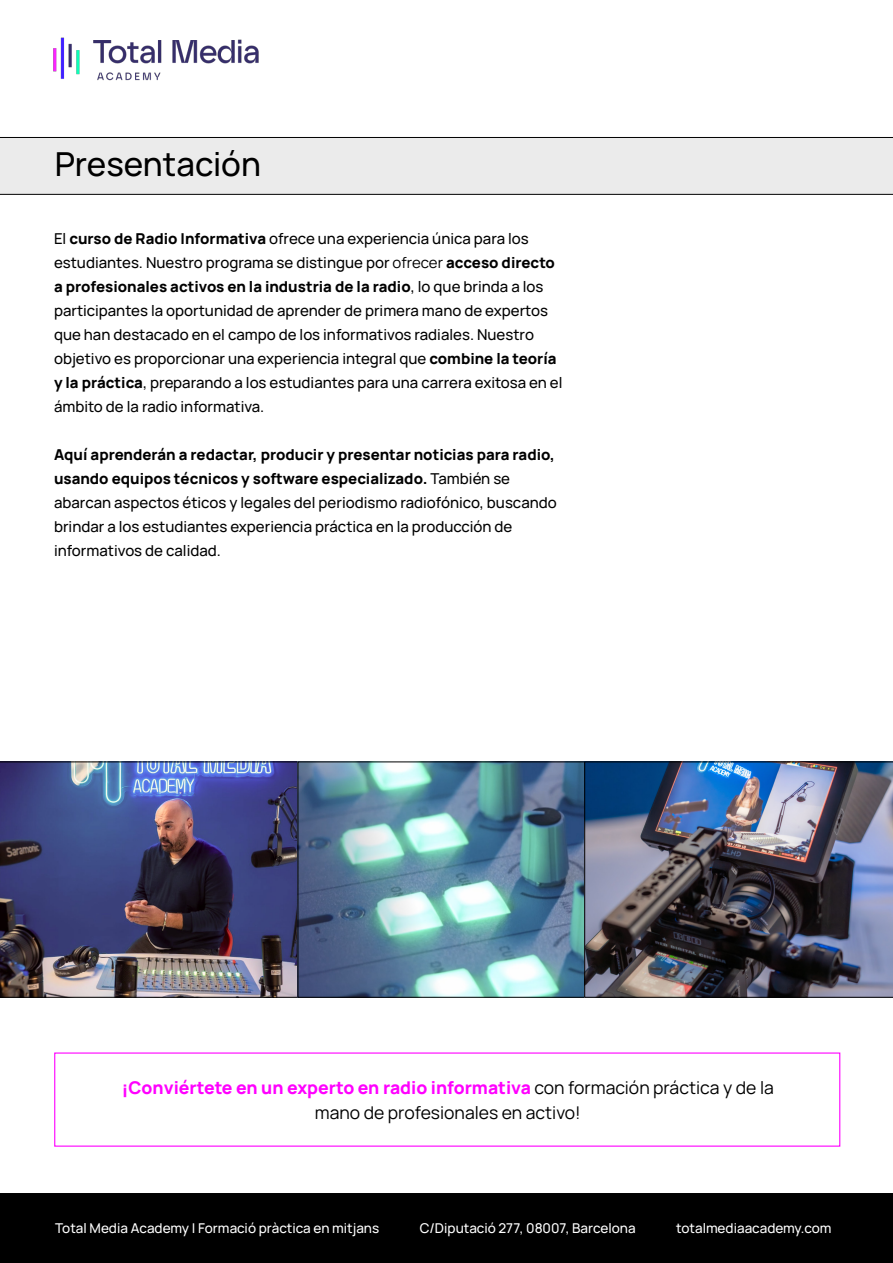
<style>
.page{position:relative;width:893px;height:1263px;background:#fff}
.page>*{position:absolute;margin:0;border:0;box-sizing:border-box;transform-origin:0 0}
.t1{font:500 33px "Manrope";color:#000}
.t2{font:17.55px/25.5px "Manrope";color:#000;text-align:center}
.t3{font:500 15px/24px "Manrope";color:#000}
.t4{font:500 13.5px "Manrope";color:#fff}
.s1{font-weight:800}
.s2{font-weight:400}
.s3{font-weight:800;color:#f0f}
</style>
<div class="page">
<div style="left:1px;top:1194px;width:891px;height:68px;background:#000"></div>
<div style="left:0;top:1193px;width:893px;height:70px;border:2px solid #000"></div>
<hr style="left:0;top:1193px;width:893px;height:1px;background:#000">
<img style="left:53px;top:37px;width:206px;height:44px">
<div style="left:0;top:137px;width:893px;height:58px;background:#ebebeb"></div>
<svg style="left:300px;top:764px;width:283px;height:231px;background:#6c94a6"></svg>
<img style="left:0;top:761px;width:298px;height:237px">
<div style="left:298px;top:761px;width:287px;height:237px;border:1px solid #000"></div>
<img style="left:584px;top:761px;width:309px;height:237px">
<h1 class="t1" style="left:55px;top:138px;width:208px">Presentación</h1>
<p class="t3" style="left:54px;top:225px;width:510px">El <span class="s1">curso de Radio Informativa</span> ofrece una experiencia única para los estudiantes. Nuestro programa se distingue por <span class="s2">ofrecer</span> <span class="s1">acceso directo a profesionales activos en la industria de la radio</span>, lo que brinda a los participantes la oportunidad de aprender de primera mano de expertos que han destacado en el campo de los informativos radiales. Nuestro objetivo es proporcionar una experiencia integral que <span class="s1">combine la teoría y la práctica</span>, preparando a los estudiantes para una carrera exitosa en el ámbito de la radio informativa.</p>
<p class="t3" style="left:54px;top:441px;width:504px"><span class="s1">Aquí aprenderán a redactar, producir y presentar noticias para radio, usando equipos técnicos y software especializado.</span> También se abarcan aspectos éticos y legales del periodismo radiofónico, buscando brindar a los estudiantes experiencia práctica en la producción de informativos de calidad.</p>
<p class="t2" style="left:122px;top:1073px;width:653px"><span class="s3">¡Conviértete en un experto en radio informativa</span> con formación práctica y de la mano de profesionales en activo!</p>
<p class="t4" style="left:55px;top:1218px;width:325px">Total Media Academy | Formació pràctica en mitjans</p>
<p class="t4" style="left:420px;top:1218px;width:217px">C/Diputació 277, 08007, Barcelona</p>
<p class="t4" style="left:676px;top:1218px;width:157px">totalmediaacademy.com</p>
</div>
